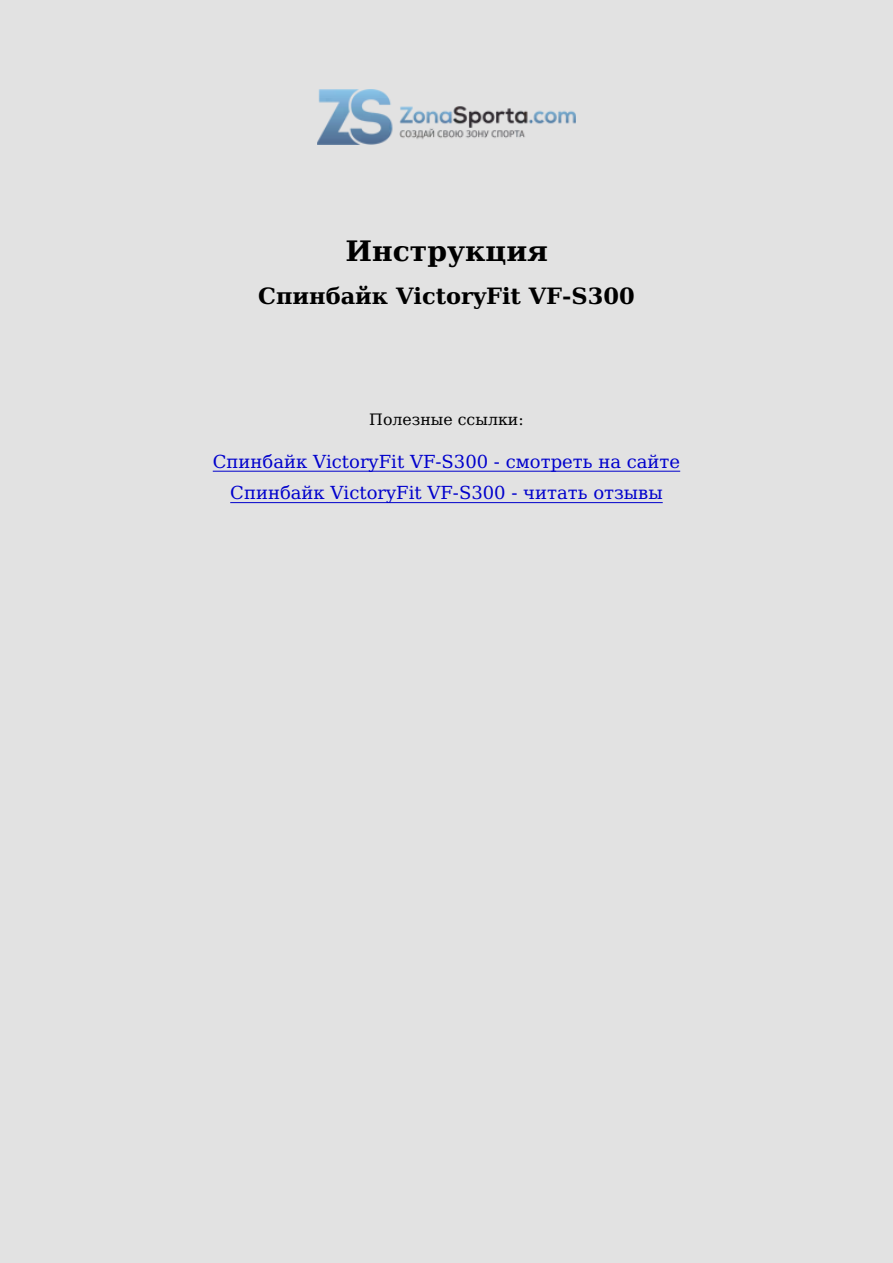
<style>
.page{position:relative;width:893px;height:1263px;background:#e2e2e2}
.page>*{position:absolute;margin:0;border:0;box-sizing:border-box;transform-origin:0 0}
.t1{font:700 28.2px "DejaVu Serif";color:#000}
.t2{font:700 22.5px "DejaVu Serif";color:#000}
.t3{font:18px/31.3px "DejaVu Serif";color:#00c;text-align:center}
.t4{font:15.75px "DejaVu Serif";color:#000}
</style>
<div class="page">
<img style="left:317px;top:89px;width:259px;height:55px">
<hr style="left:213px;top:471px;width:467px;height:1px;background:#00c">
<hr style="left:230px;top:502px;width:433px;height:1px;background:#00c">
<h1 class="t1" style="left:345px;top:229px;width:204px">Инструкция</h1>
<p class="t2" style="left:258px;top:278px;width:378px">Спинбайк VictoryFit VF-S300</p>
<p class="t4" style="left:369px;top:407px;width:156px">Полезные ссылки:</p>
<p class="t3" style="left:213px;top:445px;width:469px">Спинбайк VictoryFit VF-S300 - смотреть на сайте<br>Спинбайк VictoryFit VF-S300 - читать отзывы</p>
</div>
